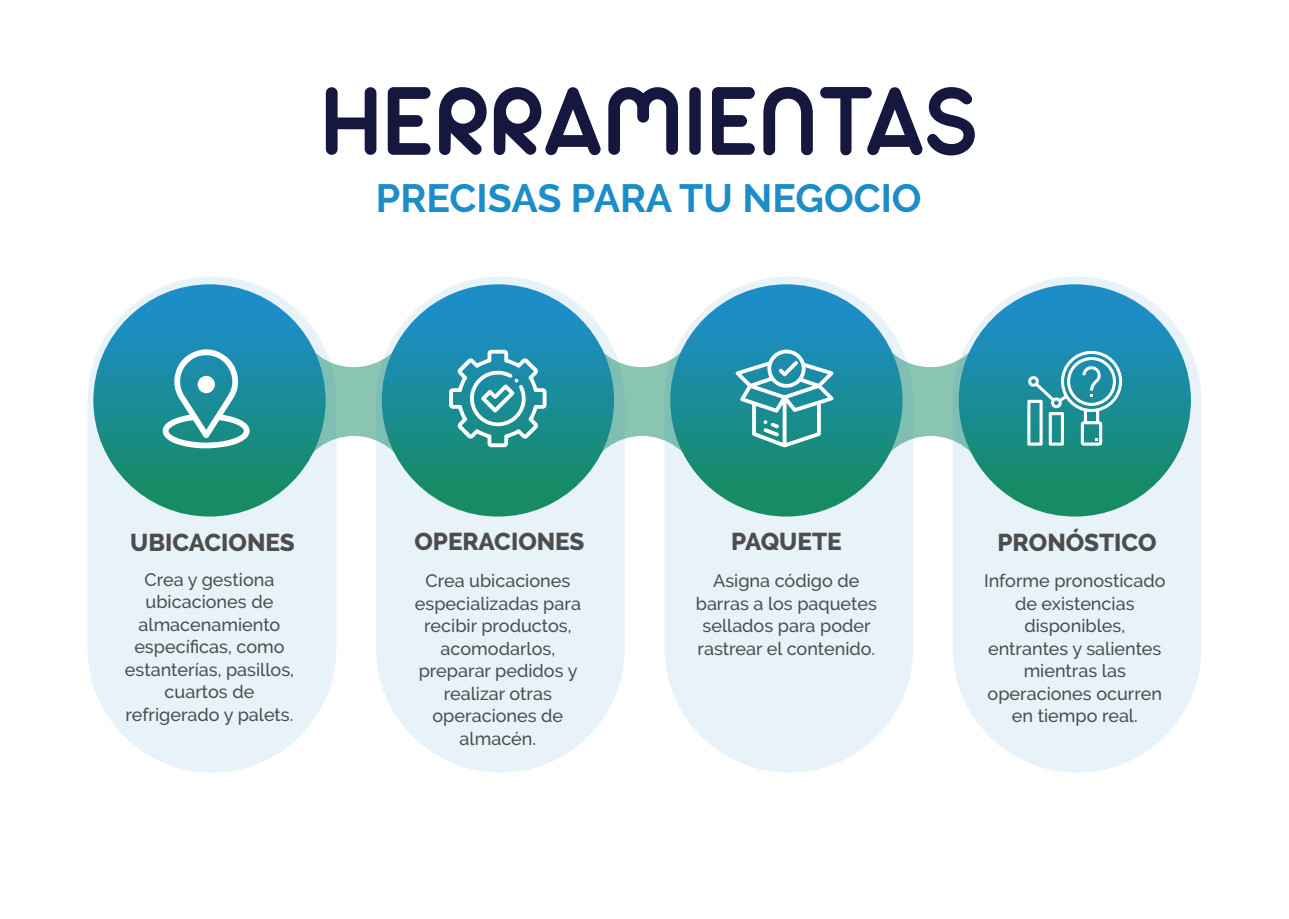
<style>
.page{position:relative;width:1289px;height:919px;background:#fff}
.page>*{position:absolute;margin:0;border:0;box-sizing:border-box;transform-origin:0 0}
.t1{font:600 105px "Arista Pro Alternate";color:#16173f}
.t2{font:700 39.3px "Raleway";color:#1d8dc7}
.t3{font:800 24.3px "Raleway";color:#4d4d4d}
.t4{font:500 18px/22.5px "Raleway";color:#4d4d4d;text-align:center}
</style>
<div class="page">
<svg style="left:316px;top:333px;width:67px;height:108px"></svg>
<svg style="left:619px;top:359px;width:52px;height:81px;background:#98ccba"></svg>
<svg style="left:905px;top:357px;width:54px;height:83px;background:#9ccdbd"></svg>
<div style="left:87px;top:276px;width:249px;height:496px;background:#e8f3f9;border-radius:124px"></div>
<div style="left:93px;top:284px;width:232px;height:232px;background:linear-gradient(to bottom,#218fd5,#158a5b);border-radius:116px"></div>
<div style="left:664px;top:276px;width:249px;height:496px;background:#e8f3f9;border-radius:124px"></div>
<div style="left:952px;top:276px;width:249px;height:496px;background:#e8f3f9;border-radius:124px"></div>
<div style="left:670px;top:284px;width:232px;height:232px;background:linear-gradient(to bottom,#208fd5,#148a5b);border-radius:116px"></div>
<div style="left:376px;top:276px;width:249px;height:496px;background:#e8f3f9;border-radius:124px"></div>
<div style="left:382px;top:284px;width:232px;height:232px;background:linear-gradient(to bottom,#208ed5,#158a5b);border-radius:116px"></div>
<div style="left:958px;top:284px;width:232px;height:232px;background:linear-gradient(to bottom,#218fd5,#158a5b);border-radius:116px"></div>
<svg style="left:162px;top:347px;width:88px;height:101px;background:#52a8b3"></svg>
<div style="left:197px;top:376px;width:18px;height:17px;background:#fff;border-radius:50%"></div>
<svg style="left:449px;top:350px;width:97px;height:97px;background:#52a8b2"></svg>
<svg style="left:735px;top:349px;width:99px;height:98px;background:#55aab3"></svg>
<svg style="left:1027px;top:348px;width:97px;height:97px;background:#50a7b2"></svg>
<h1 class="t1" style="left:320px;top:59px;width:658px">HERRAMIENTAS</h1>
<h2 class="t2" style="left:376px;top:176px;width:547px">PRECISAS PARA TU NEGOCIO</h2>
<h3 class="t3" style="left:130px;top:528px;width:166px">UBICACIONES</h3>
<p class="t4" style="left:125px;top:568px;width:171px">Crea y gestiona ubicaciones de almacenamiento específicas, como estanterías, pasillos, cuartos de refrigerado y palets.</p>
<h3 class="t3" style="left:414px;top:527px;width:172px">OPERACIONES</h3>
<p class="t4" style="left:415px;top:569px;width:168px">Crea ubicaciones especializadas para recibir productos, acomodarlos, preparar pedidos y realizar otras operaciones de almacén.</p>
<h3 class="t3" style="left:731px;top:527px;width:112px">PAQUETE</h3>
<p class="t4" style="left:695px;top:569px;width:183px">Asigna código de barras a los paquetes sellados para poder rastrear el contenido.</p>
<h3 class="t3" style="left:997px;top:528px;width:161px">PRONÓSTICO</h3>
<p class="t4" style="left:984px;top:569px;width:183px">Informe pronosticado de existencias disponibles, entrantes y salientes mientras las operaciones ocurren en tiempo real.</p>
</div>
